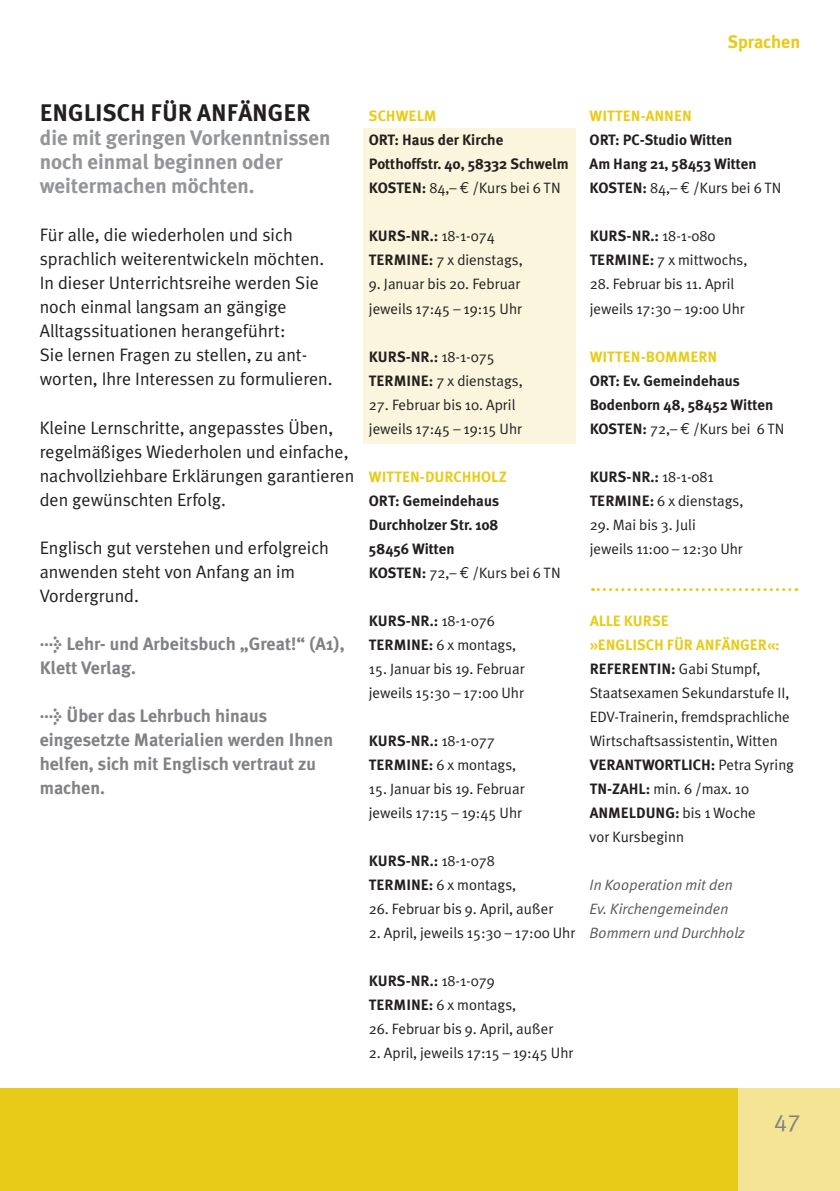
<style>
.page{position:relative;width:840px;height:1191px;background:#fff}
.page>*{position:absolute;margin:0;border:0;box-sizing:border-box;transform-origin:0 0}
.t1{font:24px "Meta Plus Bold Caps";color:#231f20}
.t2{font:24px "Meta Plus Normal Caps";color:#808285}
.t3{font:700 21px/24px "Meta Plus";color:#939598}
.t4{font:18px/24px "Meta Plus Normal";color:#231f20}
.t5{font:700 18px/24px "Meta Plus";color:#808285}
.t6{font:700 18px "Meta Plus";color:#e8cb19}
.t7{font:15px/24px "Meta Plus Normal";color:#231f20}
.t8{font:700 15px/24px "Meta Plus";color:#231f20}
.t9{font:italic 15px/24px "Meta Plus Normal";color:#57585a}
.t10{font:700 15px/24px "Meta Plus";color:#e8cb19}
.t11{font:700 15px/24px "Meta Plus";letter-spacing:.03em;color:#e8cb19}
.t12{font:700 15px "Meta Plus";letter-spacing:.065em;color:#231f20}
.s1{font-family:"Meta Plus";font-weight:700}
.s2{font-family:"Euro Mono";font-size:16px}
.s3{font-family:"Meta Plus Normal";font-weight:400}
.s4{color:#e8cb19}
.s5{font-family:"Meta Plus Bold Caps";font-weight:400}
.s6{color:#231f20}
.s7{font-family:"Meta Plus Normal";font-weight:400;color:#231f20}
</style>
<div class="page">
<div style="left:737px;top:1089px;width:102px;height:102px;background:#f5e494"></div>
<div style="left:0;top:1089px;width:737px;height:102px;background:#e8cb19"></div>
<div style="left:363px;top:128px;width:212px;height:316px;background:#faf5dc"></div>
<svg style="left:592px;top:588px;width:197px;height:3px"></svg>
<p class="t6" style="left:727px;top:31px;width:74px">Sprachen</p>
<h1 class="t1" style="left:40px;top:99px;width:272px">ENGLISCH FÜR ANFÄNGER</h1>
<h2 class="t3" style="left:40px;top:126px;width:292px">die mit geringen Vorkenntnissen noch einmal beginnen oder weitermachen möchten.</h2>
<p class="t4" style="left:40px;top:223px;width:294px">Für alle, die wiederholen und sich sprachlich weiterentwickeln möchten.<br>In dieser Unterrichtsreihe werden Sie noch einmal langsam an gängige Alltagssituationen herangeführt:<br>Sie lernen Fragen zu stellen, zu ant&shy;worten, Ihre Interessen zu formulieren.</p>
<p class="t4" style="left:40px;top:415px;width:316px">Kleine Lernschritte, angepasstes Üben, regelmäßiges Wiederholen und einfache, nachvollziehbare Erklärungen garantieren den gewünschten Erfolg.</p>
<p class="t4" style="left:40px;top:535px;width:290px">Englisch gut verstehen und erfolgreich anwenden steht von Anfang an im<br>Vordergrund.</p>
<p class="t5" style="left:40px;top:631px;width:306px">&gt; Lehr- und Arbeitsbuch „Great!“ (A1),<br>Klett Verlag.</p>
<p class="t5" style="left:40px;top:703px;width:295px">&gt; Ü ber das Lehrbuch hinaus eingesetzte Materialien werden I hnen helfen, sich mit Englisch vertraut zu machen.</p>
<p class="t10" style="left:369px;top:104px;width:69px">SCHWELM</p>
<p class="t8" style="left:369px;top:128px;width:201px">Ort: Haus der Kirche<br>Potthoffstr. 40, 58332 Schwelm</p>
<p class="t7" style="left:369px;top:176px;width:193px"><span class="s1">Kosten:</span> 84,– <span class="s2">E</span> /Kurs bei 6 TN</p>
<p class="t8" style="left:369px;top:224px;width:127px">Kurs-N r.: <span class="s3">18-1-074</span></p>
<p class="t7" style="left:369px;top:248px;width:155px"><span class="s1">Termine:</span> 7 x dienstags,</p>
<p class="t7" style="left:369px;top:272px;width:155px">9. Januar bis 20. Februar jeweils 17:45 – 19:15 Uhr</p>
<p class="t8" style="left:369px;top:344px;width:127px">Kurs-N r.: <span class="s3">18-1-075</span></p>
<p class="t7" style="left:369px;top:368px;width:155px"><span class="s1">Termine:</span> 7 x dienstags,</p>
<p class="t7" style="left:369px;top:392px;width:155px">27. Februar bis 10. April jeweils 17:45 – 19:15 Uhr</p>
<p class="t8" style="left:369px;top:464px;width:139px"><span class="s4">WITTEN-DURCHHOLZ<br></span><span class="s5">ORT:</span> Gemeindehaus<br>Durchholzer Str. 108<br>58456 Witten</p>
<p class="t7" style="left:369px;top:560px;width:193px"><span class="s1">Kosten:</span> 72,– <span class="s2">E</span> /Kurs bei 6 TN</p>
<p class="t8" style="left:369px;top:608px;width:127px">Kurs-N r.: <span class="s3">18-1-076</span></p>
<p class="t7" style="left:369px;top:632px;width:149px"><span class="s1">Termine:</span> 6 x montags,</p>
<p class="t7" style="left:368px;top:656px;width:157px">15. Januar bis 19. Februar jeweils 15:30 – 17:00 Uhr</p>
<p class="t8" style="left:368px;top:728px;width:127px">Kurs-N r.: <span class="s3">18-1-077</span></p>
<p class="t7" style="left:368px;top:752px;width:149px"><span class="s1">Termine:</span> 6 x montags,</p>
<p class="t7" style="left:368px;top:776px;width:157px">15. Januar bis 19. Februar jeweils 17:15 – 19:45 Uhr</p>
<p class="t8" style="left:368px;top:848px;width:127px">Kurs-N r.: <span class="s3">18-1-078</span></p>
<p class="t7" style="left:368px;top:872px;width:149px"><span class="s1">Termine:</span> 6 x montags,</p>
<p class="t7" style="left:368px;top:896px;width:186px">26. Februar bis 9. April, außer</p>
<p class="t7" style="left:368px;top:920px;width:208px">2. April, jeweils 15:30 – 17:00 Uhr</p>
<p class="t8" style="left:368px;top:968px;width:127px">Kurs-N r.: <span class="s3">18-1-079</span></p>
<p class="t7" style="left:368px;top:992px;width:149px"><span class="s1">Termine:</span> 6 x montags,</p>
<p class="t7" style="left:368px;top:1016px;width:186px">26. Februar bis 9. April, außer</p>
<p class="t7" style="left:368px;top:1040px;width:206px">2. April, jeweils 17:15 – 19:45 Uhr</p>
<p class="t10" style="left:589px;top:104px;width:101px">WITTEN-ANN EN</p>
<p class="t8" style="left:589px;top:128px;width:168px">Ort: PC-Studio Witten<br>Am Hang 21, 58453 Witten</p>
<p class="t7" style="left:589px;top:176px;width:193px"><span class="s1">Kosten:</span> 84,– <span class="s2">E</span> /Kurs bei 6 TN</p>
<p class="t8" style="left:589px;top:224px;width:127px">Kurs-N r.: <span class="s3">18-1-080</span></p>
<p class="t7" style="left:589px;top:248px;width:159px"><span class="s1">Termine:</span> 7 x mittwochs,</p>
<p class="t7" style="left:589px;top:272px;width:156px">28. Februar bis 11. April jeweils 17:30 – 19:00 Uhr</p>
<p class="t10" style="left:589px;top:344px;width:118px">WITTEN-BOMMERN</p>
<p class="t8" style="left:589px;top:368px;width:185px">Ort: Ev. Gemeindehaus<br>Bodenborn 48, 58452 Witten</p>
<p class="t7" style="left:589px;top:416px;width:196px"><span class="s1">Kosten:</span> 72,– <span class="s2">E</span> /Kurs bei 6 TN</p>
<p class="t8" style="left:589px;top:464px;width:125px">Kurs-N r.: <span class="s3">18-1-081</span></p>
<p class="t7" style="left:589px;top:488px;width:155px"><span class="s1">Termine:</span> 6 x dienstags,</p>
<p class="t7" style="left:589px;top:512px;width:155px">29. Mai bis 3. Juli jeweils 11:00 – 12:30 Uhr</p>
<p class="t10" style="left:589px;top:608px;width:72px;text-indent:34px">kurse »Englisch</p>
<p class="t10" style="left:590px;top:608px;width:9px">alle</p>
<p class="t11" style="left:589px;top:632px;width:191px;text-indent:77px">für anfänge r«:<br><span class="s6">Referentin:</span> <span class="s7">Gabi Stumpf,</span></p>
<p class="t7" style="left:589px;top:680px;width:202px;text-align:justify">Staatsexamen Sekundarstufe II, EDV-Trainerin, fremdsprachliche Wirtschaftsassistentin, Witten</p>
<p class="t12" style="left:589px;top:756px;width:206px">Verantwo rtlich : <span class="s3">Petra Syring</span></p>
<p class="t7" style="left:589px;top:776px;width:161px"><span class="s1">TN-Zahl:</span> min. 6 /max. 10</p>
<p class="t8" style="left:589px;top:800px;width:29px">Anmeld</p>
<p class="t7" style="left:589px;top:800px;width:167px;text-indent:56px"><span class="s1">ung:</span> bis 1 Woche vor Kursbeginn</p>
<p class="t9" style="left:589px;top:872px;width:156px">In Kooperation mit den<br>Ev. Kirchengemeinden<br>Bommern und Durchholz</p>
<h1 class="t2" style="left:773px;top:1108px;width:27px">47</h1>
</div>
